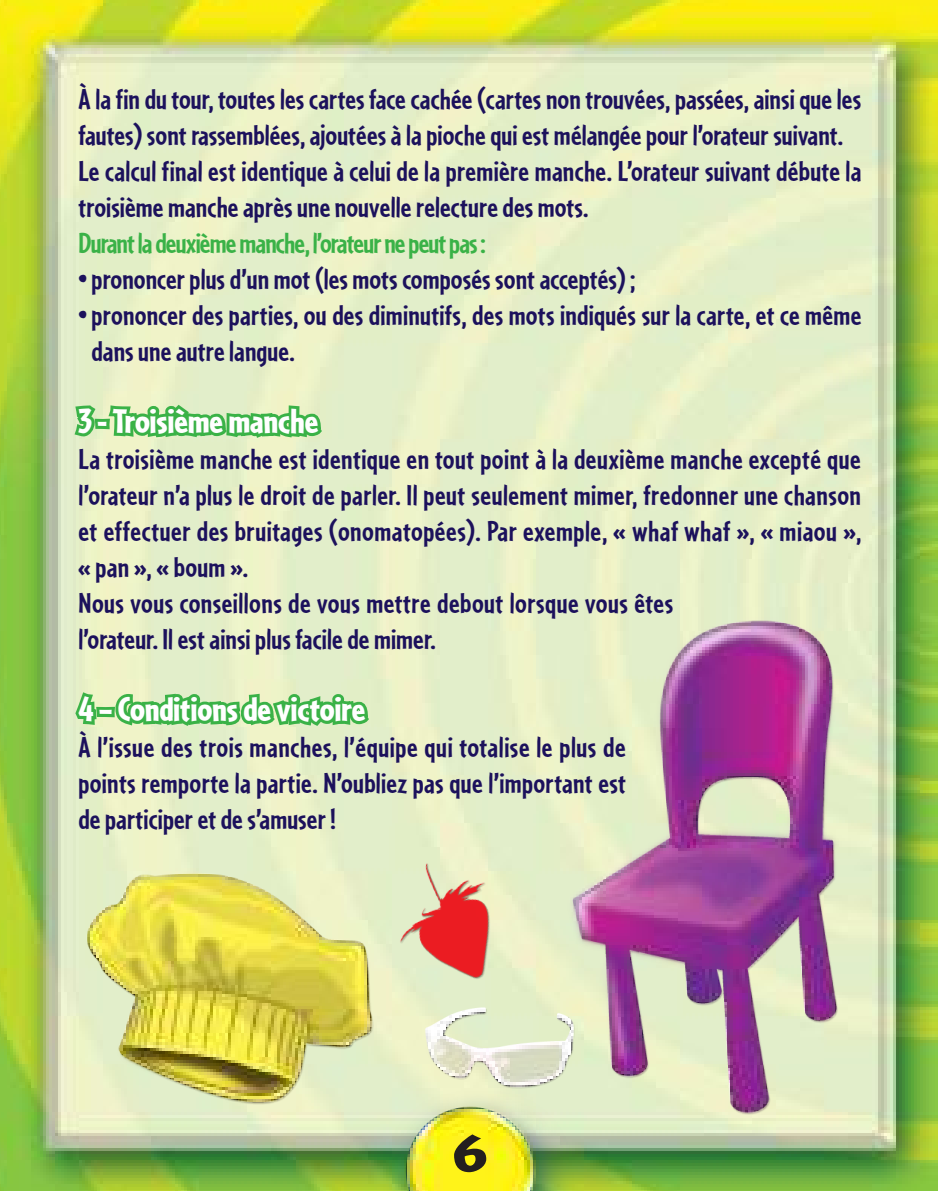
<style>
.page{position:relative;width:938px;height:1191px;background:#fff}
.page>*{position:absolute;margin:0;border:0;box-sizing:border-box;transform-origin:0 0}
.t1{font:900 54px "Cafeteria";color:#241f1f;scale:1.5 1}
.t2{font:900 36px "Cafeteria";color:#fff}
.t3{font:700 30px/36px "Cafeteria";letter-spacing:.005em;color:#1c115c}
.t4{font:700 30px "Cafeteria";letter-spacing:-.03em;color:#3ab247}
</style>
<div class="page">
<img style="left:0;top:0;width:937px;height:1191px">
<img style="left:414px;top:991px;width:144px;height:108px">
<img style="left:373px;top:835px;width:154px;height:174px">
<img style="left:558px;top:608px;width:297px;height:514px">
<img style="left:78px;top:865px;width:307px;height:251px">
<svg style="left:70px;top:401px;width:256px;height:41px;background:#8bcf83"></svg>
<svg style="left:72px;top:638px;width:28px;height:90px;background:#c8e5af"></svg>
<div style="left:96px;top:707px;width:19px;height:10px;border:6px solid #3ab247"></div>
<svg style="left:112px;top:690px;width:261px;height:66px;background:#aada9b"></svg>
<svg style="left:0;top:0;width:4px;height:3px"></svg>
<p class="t3" style="left:78px;top:81px;width:784px">À la fin du tour, toutes les cartes face cachée (cartes non trouvées, passées, ainsi que les fautes) sont rassemblées, ajoutées à la pioche qui est mélangée pour l’orateur suivant.<br>Le calcul final est identique à celui de la première manche. L’orateur suivant débute la troisième manche après une nouvelle relecture des mots.</p>
<p class="t4" style="left:78px;top:226px;width:409px">Durant la deuxième manche, l’orateur ne peut pas:</p>
<p class="t3" style="left:78px;top:261px;width:558px">• prononcer plus d’un mot (les mots composés sont acceptés) ;</p>
<p class="t3" style="left:92px;top:297px;width:771px;text-indent:-13px">• prononcer des parties, ou des diminutifs, des mots indiqués sur la carte, et ce même dans une autre langue.</p>
<p class="t2" style="left:78px;top:400px;width:241px">3 - Troisième manche</p>
<p class="t3" style="left:78px;top:441px;width:784px">La troisième manche est identique en tout point à la deuxième manche excepté que l’orateur n’a plus le droit de parler. Il peut seulement mimer, fredonner une chanson et effectuer des bruitages (onomatopées). Par exemple, « whaf whaf », « miaou », « pan », « boum ».<br>Nous vous conseillons de vous mettre debout lorsque vous êtes<br>l’orateur. Il est ainsi plus facile de mimer.</p>
<p class="t2" style="left:78px;top:688px;width:288px">4 – Conditions de victoire</p>
<p class="t3" style="left:78px;top:729px;width:549px;text-align:justify">À l’issue des trois manches, l’équipe qui totalise le plus de points remporte la partie. N’oubliez pas que l’important est de participer et de s’amuser !</p>
<h1 class="t1" style="left:452px;top:1122px;width:25px">6</h1>
</div>
